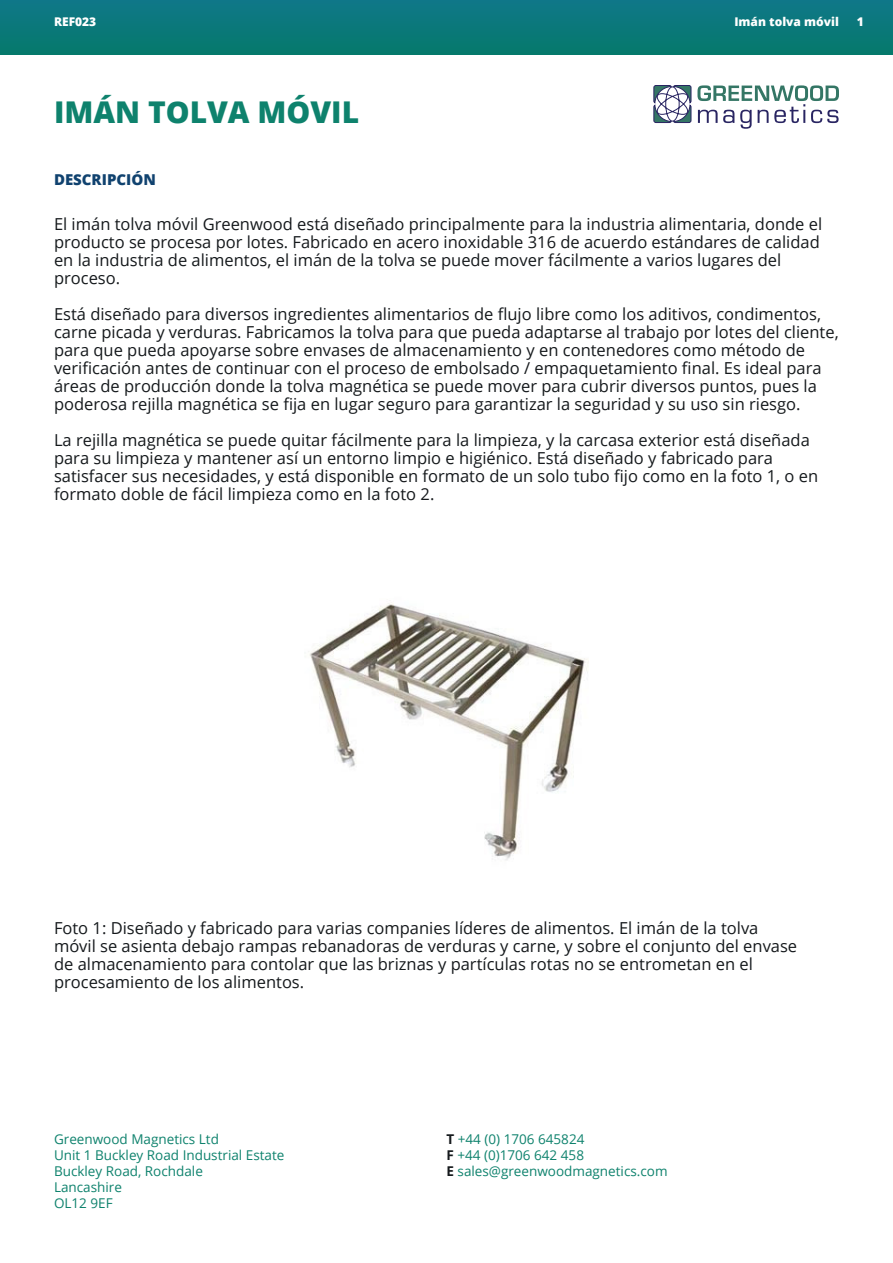
<style>
.page{position:relative;width:893px;height:1263px;background:#fff}
.page>*{position:absolute;margin:0;border:0;box-sizing:border-box;transform-origin:0 0}
.t1{font:800 30px "Open Sans";color:#0e826d}
.t2{font:16.5px/18px "Open Sans";color:#15191c}
.t3{font:800 15px "Open Sans";color:#10426f}
.t4{font:13.5px "Open Sans";color:#0e826d}
.t5{font:800 12px "Open Sans";color:#fff}
.s1{font-weight:700;color:#15191c}
</style>
<div class="page">
<svg style="left:653px;top:85px;width:186px;height:44px"></svg>
<img style="left:308px;top:603px;width:281px;height:257px">
<div style="left:0;top:0;width:893px;height:54px;background:linear-gradient(to bottom,#107789,#05796c)"></div>
<p class="t5" style="left:54px;top:13px;width:44px">REF023</p>
<p class="t5" style="left:734px;top:13px;width:106px">Imán tolva móvil</p>
<p class="t5" style="left:857px;top:13px;width:9px">1</p>
<p class="t1" style="left:54px;top:89px;width:307px">IMÁN TOLVA MÓVIL</p>
<p class="t3" style="left:54px;top:168px;width:103px">DESCRIPCIÓN</p>
<p class="t2" style="left:54px;top:214px;width:770px">El imán tolva móvil Greenwood está diseñado principalmente para la industria alimentaria, donde el producto se procesa por lotes. Fabricado en acero inoxidable 316 de acuerdo estándares de calidad en la industria de alimentos, el imán de la tolva se puede mover fácilmente a varios lugares del proceso.</p>
<p class="t2" style="left:54px;top:304px;width:786px">Está diseñado para diversos ingredientes alimentarios de flujo libre como los aditivos, condimentos, carne picada y verduras. Fabricamos la tolva para que pueda adaptarse al trabajo por lotes del cliente, para que pueda apoyarse sobre envases de almacenamiento y en contenedores como método de verificación antes de continuar con el proceso de embolsado / empaquetamiento final. Es ideal para áreas de producción donde la tolva magnética se puede mover para cubrir diversos puntos, pues la poderosa rejilla magnética se fija en lugar seguro para garantizar la seguridad y su uso sin riesgo.</p>
<p class="t2" style="left:54px;top:430px;width:766px">La rejilla magnética se puede quitar fácilmente para la limpieza, y la carcasa exterior está diseñada para su limpieza y mantener así un entorno limpio e higiénico. Está diseñado y fabricado para satisfacer sus necesidades, y está disponible en formato de un solo tubo fijo como en la foto 1, o en formato doble de fácil limpieza como en la foto 2.</p>
<p class="t2" style="left:54px;top:918px;width:745px">Foto 1: Diseñado y fabricado para varias companies líderes de alimentos. El imán de la tolva móvil se asienta debajo rampas rebanadoras de verduras y carne, y sobre el conjunto del envase de almacenamiento para contolar que las briznas y partículas rotas no se entrometan en el procesamiento de los alimentos.</p>
<p class="t4" style="left:54px;top:1129px;width:166px">Greenwood Magnetics Ltd</p>
<p class="t4" style="left:54px;top:1146px;width:232px">Unit 1 Buckley Road Industrial Estate</p>
<p class="t4" style="left:54px;top:1162px;width:150px">Buckley Road, Rochdale</p>
<p class="t4" style="left:54px;top:1178px;width:69px">Lancashire</p>
<p class="t4" style="left:54px;top:1194px;width:60px">OL12 9EF</p>
<p class="t4" style="left:446px;top:1129px;width:139px"><span class="s1">T</span> +44 (0) 1706 645824</p>
<p class="t4" style="left:446px;top:1146px;width:139px"><span class="s1">F</span> +44 (0)1706 642 458</p>
<p class="t4" style="left:446px;top:1162px;width:223px"><span class="s1">E</span> sales@greenwoodmagnetics.com</p>
</div>
